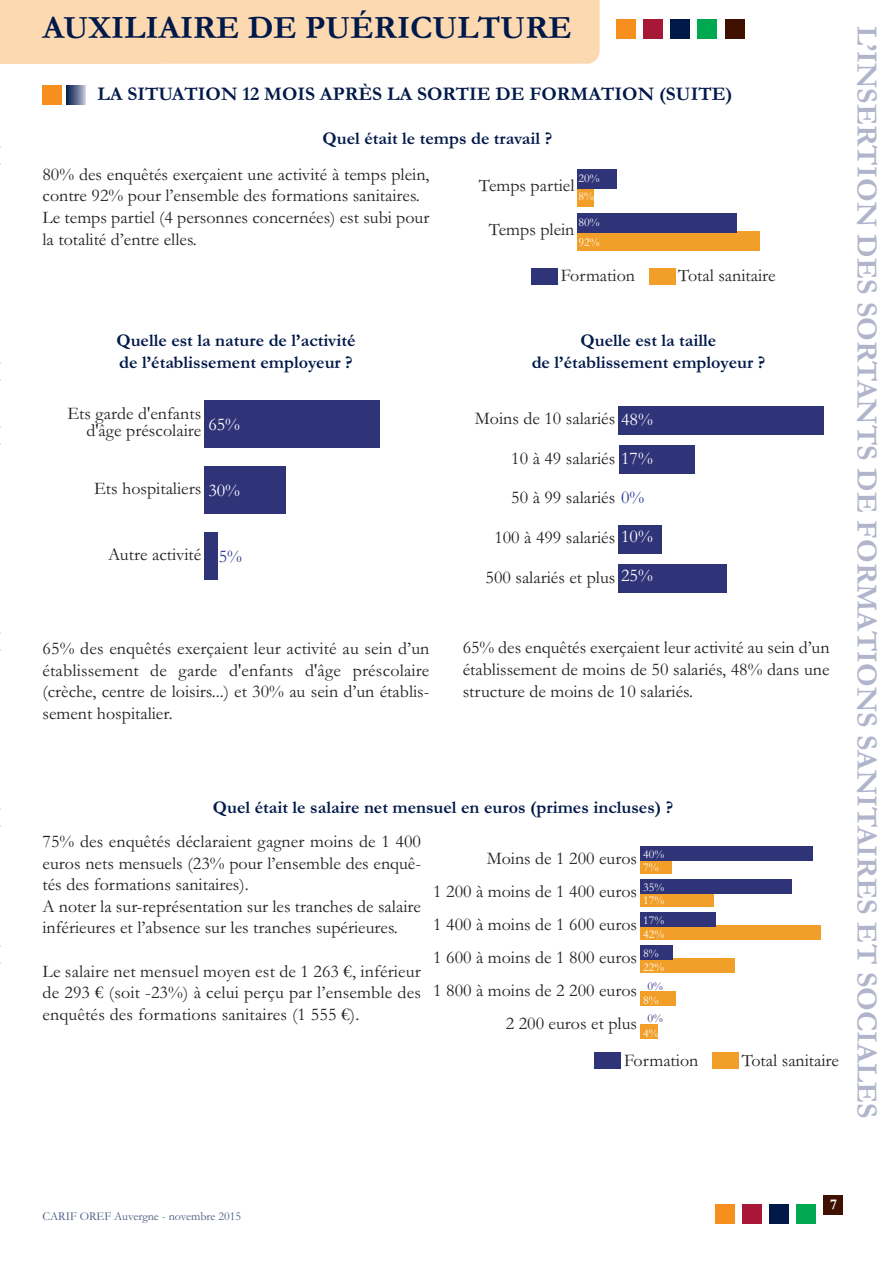
<style>
.page{position:relative;width:893px;height:1263px;background:#fff}
.page>*{position:absolute;margin:0;border:0;box-sizing:border-box;transform-origin:0 0}
.t1{font:700 33px "Garamond";color:#001949}
.t2{font:700 30px "Garamond";color:#b1b5cb}
.t3{font:700 19.5px "Garamond";color:#001949}
.t4{font:18px/21.6px "Garamond";color:#231f20}
.t5{font:700 18px/21.6px "Garamond";color:#001949}
.t6{font:18px "Garamond";color:#fff}
.t7{font:18px "Garamond";color:#283890}
.t8{font:700 15px "Garamond";color:#fff}
.t9{font:12px/14px "Garamond";color:#fff}
.t10{font:12px "Garamond";color:#4b5980}
.t11{font:12px "Garamond";color:#2e3092}
.t12{font:12px "Garamond";color:#2f357a}
.s1{color:#fff}
.s2{color:#283890}
</style>
<div class="page">
<div style="left:161px;top:0;width:439px;height:64px;background:#fdd9b2"></div>
<div style="left:0;top:0;width:161px;height:64px;background:#fdd9b2"></div>
<div style="left:715px;top:1204px;width:19px;height:19px;background:#f68f1e"></div>
<div style="left:742px;top:1204px;width:19px;height:19px;background:#a61836"></div>
<div style="left:769px;top:1204px;width:19px;height:19px;background:#001949"></div>
<div style="left:796px;top:1204px;width:19px;height:19px;background:#00a851"></div>
<div style="left:823px;top:1195px;width:19px;height:19px;background:#401000"></div>
<div style="left:43px;top:85px;width:19px;height:19px;background:#f68f1e"></div>
<div style="left:66px;top:85px;width:20px;height:19px;background:linear-gradient(to right,#001444,#bbbdd2)"></div>
<div style="left:616px;top:20px;width:20px;height:19px;background:#f68f1e"></div>
<div style="left:643px;top:20px;width:20px;height:19px;background:#a61836"></div>
<div style="left:670px;top:20px;width:20px;height:19px;background:#001949"></div>
<div style="left:697px;top:20px;width:20px;height:19px;background:#00a851"></div>
<div style="left:725px;top:20px;width:19px;height:19px;background:#401000"></div>
<div style="left:578px;top:187px;width:16px;height:19px;background:#f29f29"></div>
<div style="left:578px;top:231px;width:182px;height:19px;background:#f29f29"></div>
<div style="left:578px;top:169px;width:39px;height:20px;background:#2f3479"></div>
<div style="left:578px;top:213px;width:159px;height:20px;background:#2f3479"></div>
<div style="left:649px;top:268px;width:26px;height:16px;background:#f29f29"></div>
<div style="left:531px;top:268px;width:26px;height:16px;background:#2f3479"></div>
<div style="left:205px;top:400px;width:175px;height:48px;background:#2f3479"></div>
<div style="left:205px;top:466px;width:81px;height:48px;background:#2f3479"></div>
<div style="left:205px;top:532px;width:13px;height:48px;background:#2f3479"></div>
<div style="left:619px;top:406px;width:205px;height:29px;background:#2f3479"></div>
<div style="left:619px;top:446px;width:75px;height:28px;background:#2f3479"></div>
<div style="left:619px;top:525px;width:43px;height:28px;background:#2f3479"></div>
<div style="left:619px;top:564px;width:108px;height:29px;background:#2f3479"></div>
<div style="left:640px;top:860px;width:32px;height:14px;background:#f29f29"></div>
<div style="left:640px;top:893px;width:73px;height:14px;background:#f29f29"></div>
<div style="left:640px;top:926px;width:181px;height:14px;background:#f29f29"></div>
<div style="left:640px;top:959px;width:95px;height:14px;background:#f29f29"></div>
<div style="left:640px;top:992px;width:36px;height:14px;background:#f29f29"></div>
<div style="left:640px;top:1025px;width:18px;height:14px;background:#f29f29"></div>
<div style="left:640px;top:846px;width:173px;height:15px;background:#2f3479"></div>
<div style="left:640px;top:879px;width:152px;height:15px;background:#2f3479"></div>
<div style="left:640px;top:912px;width:76px;height:15px;background:#2f3479"></div>
<div style="left:640px;top:945px;width:33px;height:15px;background:#2f3479"></div>
<div style="left:712px;top:1052px;width:26px;height:17px;background:#f29f29"></div>
<div style="left:595px;top:1052px;width:26px;height:17px;background:#2f3479"></div>
<h1 class="t1" style="left:43px;top:7px;width:531px">AUXILIAIRE DE PUÉRICULTURE</h1>
<p class="t3" style="left:97px;top:82px;width:637px">LA SITUATION 12 MOIS APRÈS LA SORTIE DE FORMATION (SUITE)</p>
<p class="t5" style="left:323px;top:127px;width:231px">Quel était le temps de travail ?</p>
<p class="t4" style="left:43px;top:163px;width:388px">80% des enquêtés exerçaient une activité à temps plein, contre 92% pour l’ensemble des formations sanitaires.<br>Le temps partiel (4 personnes concernées) est subi pour la totalité d’entre elles.</p>
<p class="t9" style="left:578px;top:169px;width:23px;line-height:18.5px">20%<br>8%</p>
<p class="t4" style="left:479px;top:174px;width:97px">Temps partiel</p>
<p class="t9" style="left:578px;top:212px;width:23px;line-height:20.1px">80%<br>92%</p>
<p class="t4" style="left:489px;top:218px;width:87px">Temps plein</p>
<p class="t4" style="left:561px;top:264px;width:76px">Formation</p>
<p class="t4" style="left:678px;top:264px;width:99px">Total sanitaire</p>
<p class="t5" style="left:116px;top:329px;width:241px">Quelle est la nature de l’activité de l’établissement employeur ?</p>
<p class="t5" style="left:532px;top:329px;width:235px;text-align:center">Quelle est la taille<br>de l’établissement employeur ?</p>
<p class="t4" style="left:86px;top:405px;width:155px;line-height:16.5px;text-indent:-19px">Ets garde d'enfants d'âge préscolaire <sup>65%</sup></p>
<p class="t4" style="left:94px;top:477px;width:109px">Ets hospitaliers</p>
<p class="t6" style="left:208px;top:479px;width:33px">30%</p>
<p class="t4" style="left:108px;top:543px;width:95px">Autre activité</p>
<p class="t7" style="left:219px;top:545px;width:25px">5%</p>
<p class="t4" style="left:475px;top:407px;width:179px">Moins de 10 salariés <span class="s1">48%</span></p>
<p class="t4" style="left:511px;top:447px;width:143px">10 à 49 salariés <span class="s1">17%</span></p>
<p class="t4" style="left:511px;top:486px;width:135px">50 à 99 salariés <span class="s2">0%</span></p>
<p class="t4" style="left:494px;top:526px;width:160px">100 à 499 salariés <span class="s1">10%</span></p>
<p class="t6" style="left:621px;top:563px;width:33px">25%</p>
<p class="t4" style="left:486px;top:566px;width:131px">500 salariés et plus</p>
<p class="t4" style="left:43px;top:637px;width:388px;text-align:justify">65% des enquêtés exerçaient leur activité au sein d’un établissement de garde d'enfants d'âge préscolaire (crèche, centre de loisirs...) et 30% au sein d’un établis&shy;sement hospitalier.</p>
<p class="t4" style="left:463px;top:636px;width:368px;text-align:justify">65% des enquêtés exerçaient leur activité au sein d’un établissement de moins de 50 salariés, 48% dans une structure de moins de 10 salariés.</p>
<p class="t5" style="left:213px;top:796px;width:462px">Quel était le salaire net mensuel en euros (primes incluses) ?</p>
<p class="t4" style="left:43px;top:830px;width:380px">75% des enquêtés déclaraient gagner moins de 1 400 euros nets mensuels (23% pour l’ensemble des enquê&shy;tés des formations sanitaires).<br>A noter la sur-représentation sur les tranches de salaire inférieures et l’absence sur les tranches supérieures.</p>
<p class="t4" style="left:43px;top:960px;width:380px;text-align:justify">Le salaire net mensuel moyen est de 1 263 €, inférieur de 293 € (soit -23%) à celui perçu par l’ensemble des enquêtés des formations sanitaires (1 555 €).</p>
<p class="t9" style="left:643px;top:846px;width:23px">40%<br>7%</p>
<p class="t9" style="left:643px;top:879px;width:23px">35%<br>17%</p>
<p class="t9" style="left:643px;top:912px;width:23px">17%<br>42%</p>
<p class="t9" style="left:643px;top:945px;width:23px">8%<br>22%</p>
<p class="t11" style="left:648px;top:978px;width:17px">0%</p>
<p class="t9" style="left:643px;top:992px;width:17px">8%</p>
<p class="t12" style="left:648px;top:1011px;width:17px">0%</p>
<p class="t9" style="left:643px;top:1026px;width:17px">4%</p>
<p class="t4" style="left:487px;top:847px;width:152px">Moins de 1 200 euros</p>
<p class="t4" style="left:433px;top:880px;width:205px">1 200 à moins de 1 400 euros</p>
<p class="t4" style="left:433px;top:913px;width:205px">1 400 à moins de 1 600 euros</p>
<p class="t4" style="left:433px;top:946px;width:205px">1 600 à moins de 1 800 euros</p>
<p class="t4" style="left:433px;top:979px;width:205px">1 800 à moins de 2 200 euros</p>
<p class="t4" style="left:506px;top:1012px;width:133px">2 200 euros et plus</p>
<p class="t4" style="left:624px;top:1049px;width:76px">Formation</p>
<p class="t4" style="left:742px;top:1049px;width:99px">Total sanitaire</p>
<h2 class="t2" style="left:885px;top:26px;width:1094px;rotate:90deg">L’INSERTION DES SORTANTS DE FORMATIONS SANITAIRES ET SOCIALES</h2>
<p class="t10" style="left:43px;top:1208px;width:200px">CARIF OREF Auvergne - novembre 2015</p>
<p class="t8" style="left:830px;top:1195px;width:9px">7</p>
</div>
